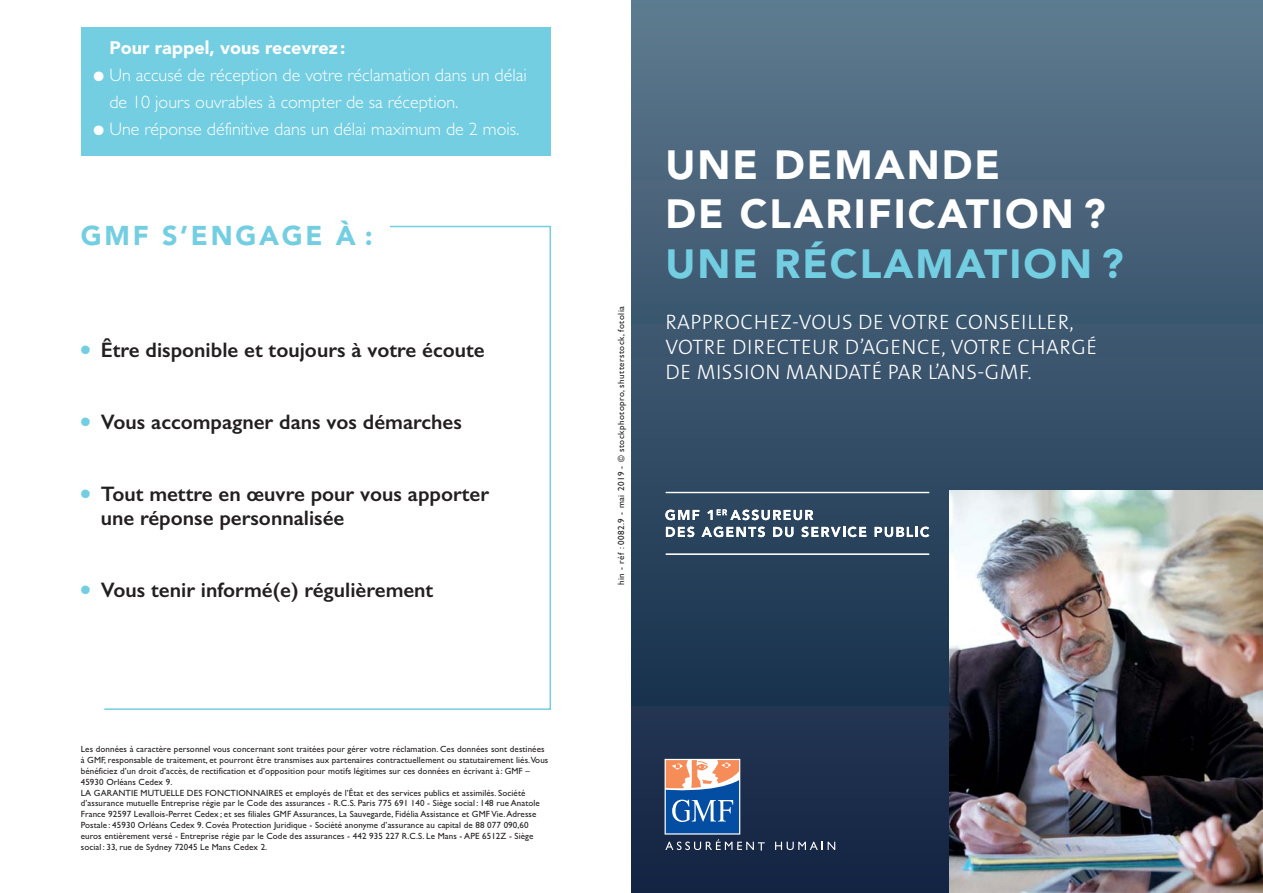
<style>
.page{position:relative;width:1263px;height:893px;background:#fff}
.page>*{position:absolute;margin:0;border:0;box-sizing:border-box;transform-origin:0 0}
.t1{font:900 40.5px/49.5px "Avenir";letter-spacing:.05em;color:#fff}
.t2{font:900 40.5px "Avenir";letter-spacing:.05em;color:#73cee1}
.t3{font:900 27px "Avenir";letter-spacing:.1em;color:#73cee1}
.t4{font:600 21px/24px "Gill Sans";color:#231f20}
.t5{font:300 21px/25.2px "The Sans B3";letter-spacing:.025em;color:#fff}
.t6{font:300 18px/27px "Gill Sans";color:#fff}
.t7{font:900 18px "Avenir";color:#fff}
.t8{font:12px "Zapf Dingbats ITC";color:#73cee1}
.t9{font:9px/10.8px "Gill Sans";letter-spacing:.01em;color:#231f20}
.t10{font:9px "Gill Sans";letter-spacing:.05em;color:#231f20}
</style>
<div class="page">
<div style="left:631px;top:0;width:632px;height:893px;background:linear-gradient(to bottom,#5a788d,#0f2240)"></div>
<svg style="left:664px;top:759px;width:101px;height:92px;background:#5c6b8a"></svg>
<svg style="left:775px;top:842px;width:60px;height:8px"></svg>
<svg style="left:665px;top:510px;width:34px;height:10px"></svg>
<svg style="left:707px;top:509px;width:106px;height:11px"></svg>
<svg style="left:666px;top:527px;width:28px;height:10px"></svg>
<svg style="left:701px;top:527px;width:64px;height:10px"></svg>
<svg style="left:773px;top:527px;width:20px;height:10px"></svg>
<svg style="left:801px;top:527px;width:65px;height:10px"></svg>
<svg style="left:875px;top:527px;width:54px;height:10px"></svg>
<hr style="left:666px;top:492px;width:263px;height:1px;background:#fff">
<hr style="left:666px;top:553px;width:263px;height:2px;background:#fff">
<img style="left:949px;top:490px;width:314px;height:403px">
<svg style="left:104px;top:225px;width:447px;height:485px"></svg>
<div style="left:81px;top:28px;width:469px;height:128px;background:#73cee1"></div>
<h3 class="t7" style="left:110px;top:40px;width:237px">Pour rappel, vous recevrez:</h3>
<h3 class="t6" style="left:109px;top:63px;width:419px;text-indent:-16px">● Un accusé de réception de votre réclamation dans un délai de 10 jours ouvrables à compter de sa réception.</h3>
<h3 class="t6" style="left:94px;top:117px;width:427px">● Une réponse définitive dans un délai maximum de 2 mois.</h3>
<h2 class="t3" style="left:81px;top:224px;width:293px">GMF S’ENGAGE À :</h2>
<h3 class="t8" style="left:81px;top:345px;width:11px">●</h3>
<h3 class="t4" style="left:101px;top:341px;width:386px">Être disponible et toujours à votre écoute</h3>
<h3 class="t8" style="left:81px;top:417px;width:11px">●</h3>
<h3 class="t4" style="left:101px;top:413px;width:363px">Vous accompagner dans vos démarches</h3>
<h3 class="t8" style="left:81px;top:489px;width:11px">●</h3>
<h3 class="t4" style="left:101px;top:485px;width:390px">Tout mettre en œuvre pour vous apporter une réponse personnalisée</h3>
<h3 class="t8" style="left:81px;top:585px;width:11px">●</h3>
<h3 class="t4" style="left:101px;top:581px;width:334px">Vous tenir informé(e) régulièrement</h3>
<p class="t9" style="left:81px;top:745px;width:469px">Les données à caractère personnel vous concernant sont traitées pour gérer votre réclamation. Ces données sont destinées à GMF, responsable de traitement, et pourront être transmises aux partenaires contractuellement ou statutairement liés.Vous bénéficiez d’un droit d’accès, de rectification et d’opposition pour motifs légitimes sur ces données en écrivant à : GMF – 45930 Orléans Cedex 9.<br>LA GARANTIE MUTUELLE DES FONCTIONNAIRES et employés de l’État et des services publics et assimilés. Société d’assurance mutuelle Entreprise régie par le Code des assurances - R.C.S. Paris 775 691 140 - Siège social : 148 rue Anatole France 92597 Levallois-Perret Cedex ; et ses filiales GMF Assurances, La Sauvegarde, Fidélia Assistance et GMF Vie. Adresse Postale : 45930 Orléans Cedex 9. Covéa Protection Juridique - Société anonyme d’assurance au capital de 88 077 090,60 euros entièrement versé - Entreprise régie par le Code des assurances - 442 935 227 R.C.S. Le Mans - APE 6512Z - Siège social : 33, rue de Sydney 72045 Le Mans Cedex 2.</p>
<p class="t10" style="left:618px;top:585px;width:281px;rotate:-90deg">hin - réf : 0082.9 - mai 2019 - © stockphotopro, shutterstock, fotolia</p>
<h1 class="t1" style="left:665px;top:143px;width:441px">UNE DEMANDE<br>DE CLARIFICATION ?</h1>
<h1 class="t2" style="left:665px;top:247px;width:460px">UNE RÉCLAMATION ?</h1>
<h3 class="t5" style="left:665px;top:311px;width:433px">RAPPROCHEZ-VOUS DE VOTRE CONSEILLER,<br>VOTRE DIRECTEUR D’AGENCE, VOTRE CHARGÉ<br>DE MISSION MANDATÉ PAR L’ANS-GMF.</h3>
</div>
